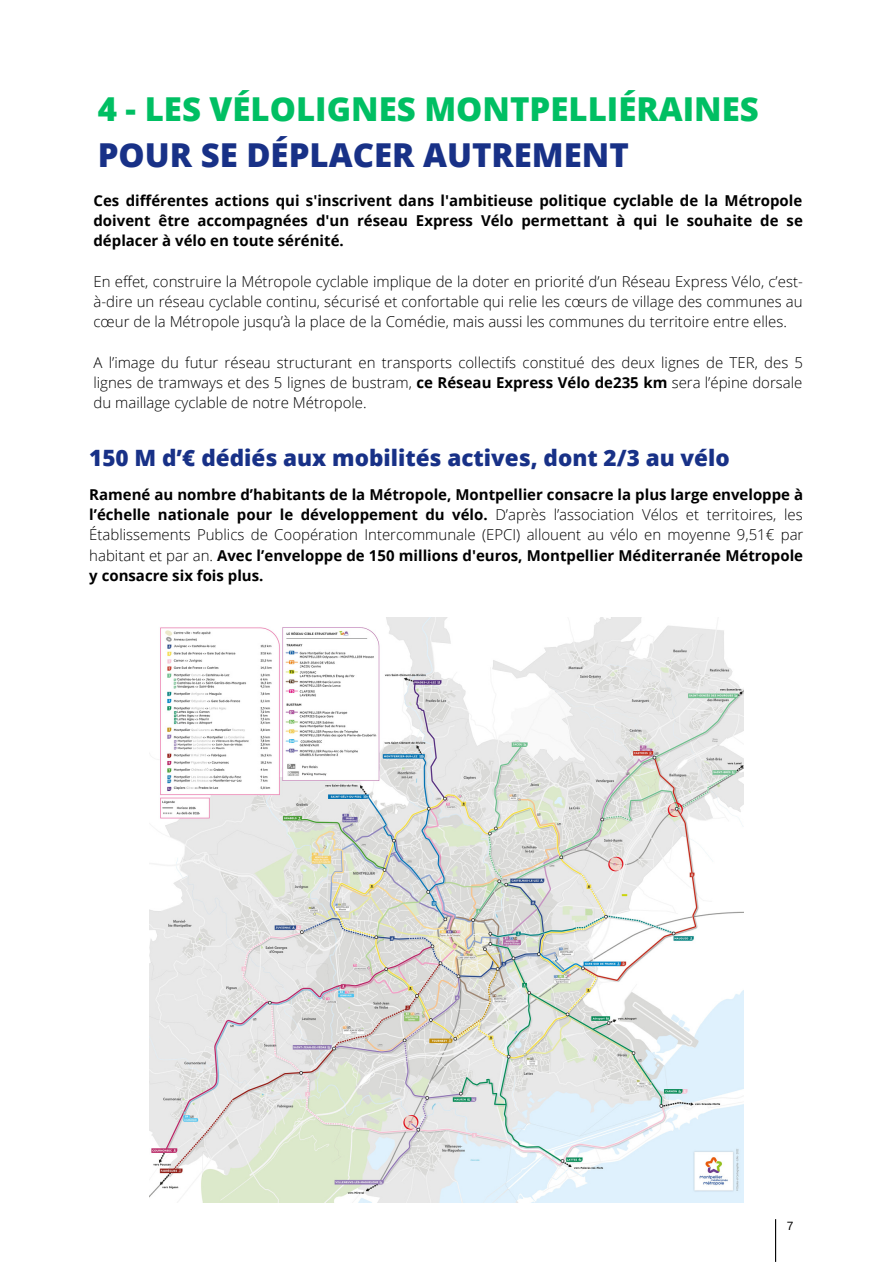
<style>
.page{position:relative;width:893px;height:1264px;background:#fff}
.page>*{position:absolute;margin:0;border:0;box-sizing:border-box;transform-origin:0 0}
.t1{font:800 33px/46px "Open Sans";color:#00bf63}
.t2{font:800 22.5px "Open Sans";color:#183187}
.t3{font:700 15px/20.2px "Open Sans";color:#000;text-align:justify}
.t4{font:300 15px/20.2px "Open Sans";color:#000;text-align:justify}
.t5{font:12px "Arimo";color:#000}
.s1{color:#183187}
.s2{font-weight:700}
.s3{font-weight:300}
</style>
<div class="page">
<hr style="left:775px;top:1219px;width:1px;height:42px;background:#000">
<img style="left:149px;top:617px;width:594px;height:585px">
<p class="t1" style="left:98px;top:85px;width:662px">4 - LES VÉLOLIGNES MONTPELLIÉRAINES<br><span class="s1">POUR SE DÉPLACER AUTREMENT</span></p>
<p class="t3" style="left:93px;top:190px;width:710px">Ces différentes actions qui s'inscrivent dans l'ambitieuse politique cyclable de la Métropole doivent être accompagnées d'un réseau Express Vélo permettant à qui le souhaite de se déplacer à vélo en toute sérénité.</p>
<p class="t4" style="left:93px;top:271px;width:710px">En effet, construire la Métropole cyclable implique de la doter en priorité d’un Réseau Express Vélo, c’est&shy;à-dire un réseau cyclable continu, sécurisé et confortable qui relie les cœurs de village des communes au cœur de la Métropole jusqu’à la place de la Comédie, mais aussi les communes du territoire entre elles.</p>
<p class="t4" style="left:93px;top:351px;width:711px">A l’image du futur réseau structurant en transports collectifs constitué des deux lignes de TER, des 5 lignes de tramways et des 5 lignes de bustram, <span class="s2">ce Réseau Express Vélo de235 km</span> sera l’épine dorsale du maillage cyclable de notre Métropole.</p>
<p class="t2" style="left:89px;top:442px;width:642px">150 M d’€ dédiés aux mobilités actives, dont 2/3 au vélo</p>
<p class="t3" style="left:89px;top:484px;width:715px">Ramené au nombre d’habitants de la Métropole, Montpellier consacre la plus large enveloppe à l’échelle nationale pour le développement du vélo. <span class="s3">D’après l’association Vélos et territoires, les Établissements Publics de Coopération Intercommunale (EPCI) allouent au vélo en moyenne 9,51€ par habitant et par an.</span> Avec l’enveloppe de 150 millions d'euros, Montpellier Méditerranée Métropole y consacre six fois plus.</p>
<p class="t5" style="left:786px;top:1218px;width:8px">7</p>
</div>
